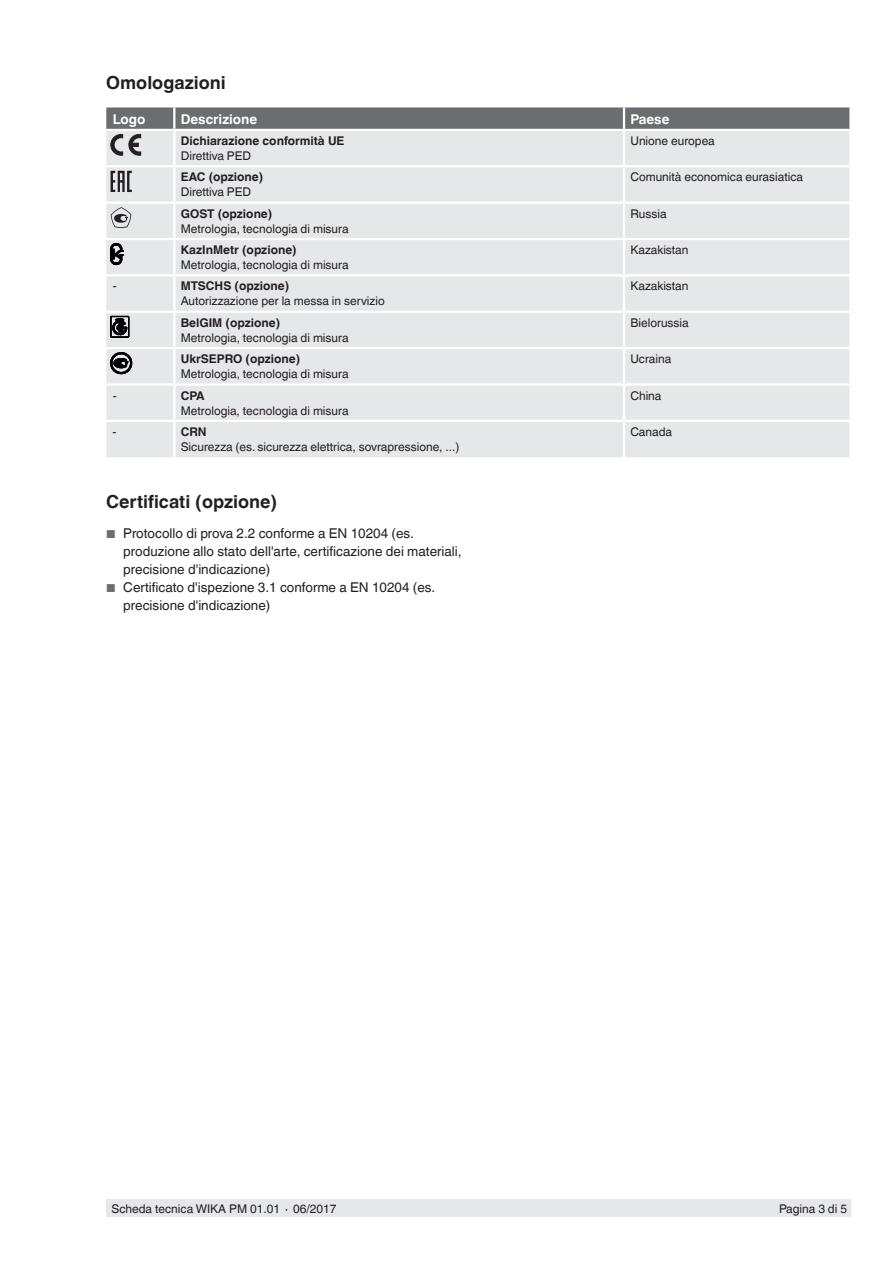
<style>
.page{position:relative;width:893px;height:1263px;background:#fff}
.page>*{position:absolute;margin:0;border:0;box-sizing:border-box;transform-origin:0 0}
.t1{font:700 18px "Helvetica World";color:#231f20}
.t2{font:13.5px/18px "Helvetica World";color:#231f20}
.t3{font:700 13.5px "Helvetica World";color:#fff}
.t4{font:12px "Helvetica World";color:#231f20}
.t5{font:700 12px "Helvetica World";color:#231f20}
.s1{font-size:11.55px;color:#6c6d70}
</style>
<div class="page">
<div style="left:106px;top:1199px;width:744px;height:18px;background:#e6e7e9"></div>
<div style="left:106px;top:155px;width:743px;height:302px;background:#e6e7e9"></div>
<hr style="left:173px;top:131px;width:2px;height:34px;background:#fff">
<hr style="left:623px;top:131px;width:2px;height:34px;background:#fff">
<hr style="left:106px;top:165px;width:68px;height:2px;background:#fff">
<hr style="left:174px;top:165px;width:450px;height:2px;background:#fff">
<hr style="left:173px;top:167px;width:2px;height:35px;background:#fff">
<hr style="left:624px;top:165px;width:225px;height:2px;background:#fff">
<hr style="left:623px;top:167px;width:2px;height:35px;background:#fff">
<hr style="left:106px;top:202px;width:68px;height:2px;background:#fff">
<hr style="left:174px;top:202px;width:450px;height:2px;background:#fff">
<hr style="left:173px;top:204px;width:2px;height:34px;background:#fff">
<hr style="left:624px;top:202px;width:225px;height:2px;background:#fff">
<hr style="left:623px;top:204px;width:2px;height:34px;background:#fff">
<hr style="left:106px;top:238px;width:68px;height:2px;background:#fff">
<hr style="left:174px;top:238px;width:450px;height:2px;background:#fff">
<hr style="left:173px;top:240px;width:2px;height:34px;background:#fff">
<hr style="left:624px;top:238px;width:225px;height:2px;background:#fff">
<hr style="left:623px;top:240px;width:2px;height:34px;background:#fff">
<hr style="left:106px;top:274px;width:68px;height:3px;background:#fff">
<hr style="left:174px;top:274px;width:450px;height:3px;background:#fff">
<hr style="left:173px;top:277px;width:2px;height:34px;background:#fff">
<hr style="left:624px;top:274px;width:225px;height:3px;background:#fff">
<hr style="left:623px;top:277px;width:2px;height:34px;background:#fff">
<hr style="left:106px;top:311px;width:68px;height:2px;background:#fff">
<hr style="left:174px;top:311px;width:450px;height:2px;background:#fff">
<hr style="left:173px;top:313px;width:2px;height:34px;background:#fff">
<hr style="left:624px;top:311px;width:225px;height:2px;background:#fff">
<hr style="left:623px;top:313px;width:2px;height:34px;background:#fff">
<hr style="left:106px;top:347px;width:68px;height:2px;background:#fff">
<hr style="left:174px;top:347px;width:450px;height:2px;background:#fff">
<hr style="left:173px;top:349px;width:2px;height:34px;background:#fff">
<hr style="left:624px;top:347px;width:225px;height:2px;background:#fff">
<hr style="left:623px;top:349px;width:2px;height:34px;background:#fff">
<hr style="left:106px;top:383px;width:68px;height:3px;background:#fff">
<hr style="left:174px;top:383px;width:450px;height:3px;background:#fff">
<hr style="left:173px;top:386px;width:2px;height:34px;background:#fff">
<hr style="left:624px;top:383px;width:225px;height:3px;background:#fff">
<hr style="left:623px;top:386px;width:2px;height:34px;background:#fff">
<hr style="left:106px;top:420px;width:68px;height:2px;background:#fff">
<hr style="left:174px;top:420px;width:450px;height:2px;background:#fff">
<hr style="left:173px;top:422px;width:2px;height:35px;background:#fff">
<hr style="left:624px;top:420px;width:225px;height:2px;background:#fff">
<hr style="left:623px;top:422px;width:2px;height:35px;background:#fff">
<svg style="left:106px;top:107px;width:743px;height:48px;background:#b0b0b3"></svg>
<svg style="left:111px;top:171px;width:21px;height:21px"></svg>
<svg style="left:111px;top:207px;width:20px;height:21px"></svg>
<svg style="left:111px;top:243px;width:12px;height:22px"></svg>
<svg style="left:111px;top:316px;width:18px;height:22px"></svg>
<svg style="left:111px;top:352px;width:21px;height:22px"></svg>
<h1 class="t1" style="left:106px;top:73px;width:121px">Omologazioni</h1>
<p class="t3" style="left:113px;top:111px;width:34px">Logo</p>
<p class="t3" style="left:181px;top:111px;width:78px">Descrizione</p>
<p class="t3" style="left:630px;top:111px;width:41px">Paese</p>
<p class="t5" style="left:181px;top:134px;width:165px">Dichiarazione conformità UE</p>
<p class="t4" style="left:181px;top:149px;width:72px">Direttiva PED</p>
<p class="t4" style="left:630px;top:134px;width:86px">Unione europea</p>
<p class="t5" style="left:181px;top:170px;width:84px">EAC (opzione)</p>
<p class="t4" style="left:181px;top:185px;width:72px">Direttiva PED</p>
<p class="t4" style="left:630px;top:170px;width:174px">Comunità economica eurasiatica</p>
<p class="t5" style="left:181px;top:206px;width:93px">GOST (opzione)</p>
<p class="t4" style="left:181px;top:221px;width:169px">Metrologia, tecnologia di misura</p>
<p class="t4" style="left:630px;top:206px;width:38px">Russia</p>
<p class="t5" style="left:181px;top:243px;width:117px">KazInMetr (opzione)</p>
<p class="t4" style="left:181px;top:258px;width:169px">Metrologia, tecnologia di misura</p>
<p class="t4" style="left:630px;top:243px;width:60px">Kazakistan</p>
<p class="t4" style="left:113px;top:279px;width:5px">-</p>
<p class="t5" style="left:181px;top:279px;width:110px">MTSCHS (opzione)</p>
<p class="t4" style="left:181px;top:294px;width:206px">Autorizzazione per la messa in servizio</p>
<p class="t4" style="left:630px;top:279px;width:60px">Kazakistan</p>
<p class="t5" style="left:181px;top:316px;width:101px">BelGIM (opzione)</p>
<p class="t4" style="left:181px;top:331px;width:169px">Metrologia, tecnologia di misura</p>
<p class="t4" style="left:630px;top:316px;width:60px">Bielorussia</p>
<p class="t5" style="left:181px;top:352px;width:121px">UkrSEPRO (opzione)</p>
<p class="t4" style="left:181px;top:367px;width:169px">Metrologia, tecnologia di misura</p>
<p class="t4" style="left:630px;top:352px;width:42px">Ucraina</p>
<p class="t4" style="left:113px;top:388px;width:5px">-</p>
<p class="t5" style="left:181px;top:388px;width:25px">CPA</p>
<p class="t4" style="left:181px;top:403px;width:169px">Metrologia, tecnologia di misura</p>
<p class="t4" style="left:630px;top:388px;width:33px">China</p>
<p class="t4" style="left:113px;top:425px;width:5px">-</p>
<p class="t5" style="left:181px;top:425px;width:27px">CRN</p>
<p class="t4" style="left:181px;top:440px;width:280px">Sicurezza (es. sicurezza elettrica, sovrapressione, ...)</p>
<p class="t4" style="left:630px;top:425px;width:43px">Canada</p>
<h1 class="t1" style="left:106px;top:491px;width:172px">Certificati (opzione)</h1>
<p class="t2" style="left:123px;top:525px;width:340px;text-indent:-17px"><span class="s1">■</span> Protocollo di prova 2.2 conforme a EN 10204 (es. produzione allo stato dell'arte, certificazione dei materiali, precisione d'indicazione)</p>
<p class="t2" style="left:123px;top:579px;width:313px;text-indent:-17px"><span class="s1">■</span> Certificato d'ispezione 3.1 conforme a EN 10204 (es. precisione d'indicazione)</p>
<p class="t4" style="left:111px;top:1202px;width:226px">Scheda tecnica WIKA PM 01.01 ∙ 06/2017</p>
<p class="t4" style="left:779px;top:1202px;width:70px">Pagina 3 di 5</p>
</div>
